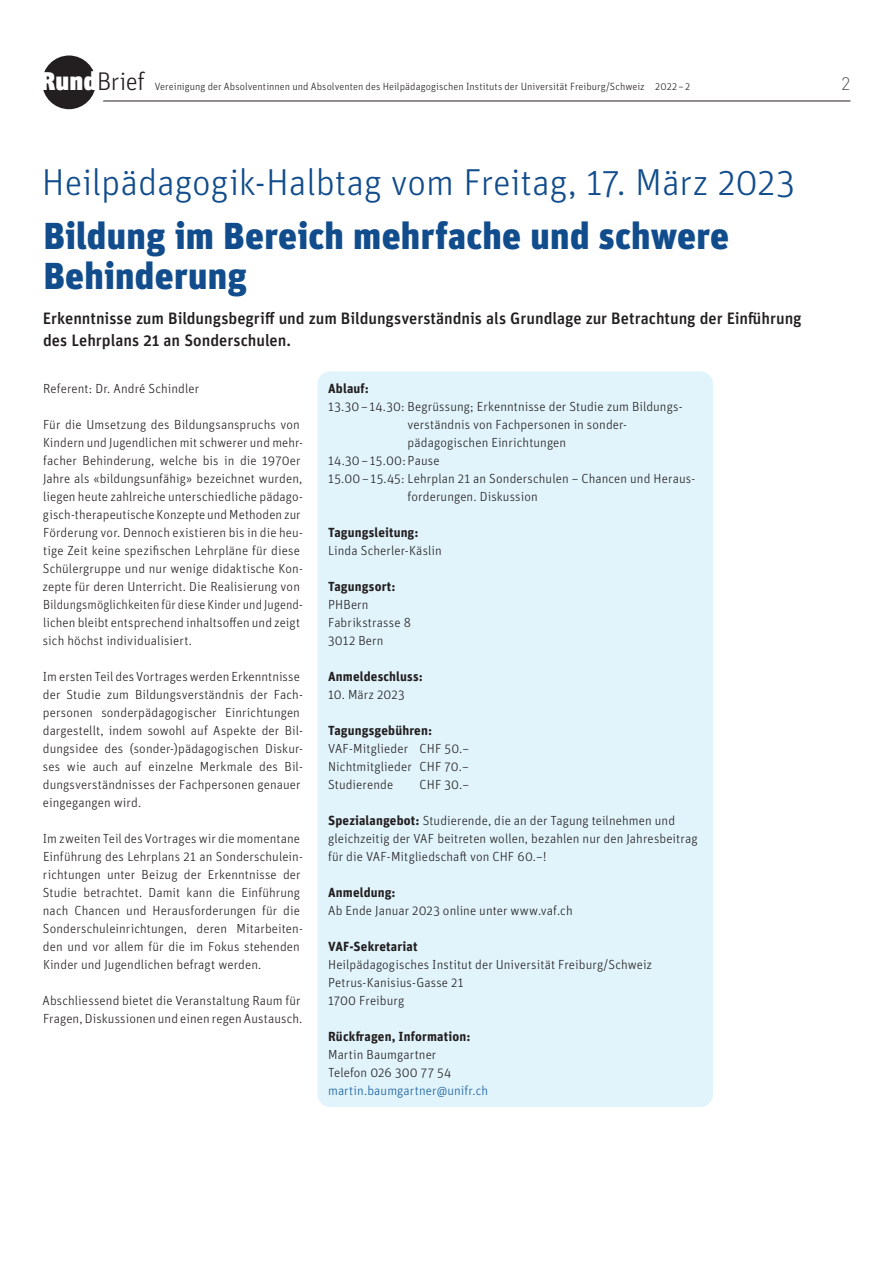
<style>
.page{position:relative;width:893px;height:1263px;background:#fff}
.page>*{position:absolute;margin:0;border:0;box-sizing:border-box;transform-origin:0 0}
.t1{font:900 37.5px/40.5px "Unit OT";letter-spacing:.005em;color:#114c8c}
.t2{font:300 37.5px "Unit OT";letter-spacing:-.005em;color:#114c8c}
.t3{font:300 25.5px "Unit OT";letter-spacing:-.015em;color:#231f20}
.t4{font:300 18px "DINOT";color:#57585a}
.t5{font:500 16.5px/22.5px "Unit OT";color:#231f20}
.t6{font:300 13.2px/18px "Unit OT";letter-spacing:.005em;color:#231f20}
.t7{font:700 13.2px "Unit OT";letter-spacing:.01em;color:#231f20}
.t8{font:300 13.2px "Unit OT";letter-spacing:.005em;color:#175d9e}
.t9{font:300 10.5px "Unit OT";letter-spacing:.005em;color:#231f20}
.s1{font-weight:900;color:#fff}
.s2{font-weight:700}
</style>
<div class="page">
<hr style="left:99px;top:101px;width:751px;height:1px;background:#231f20">
<svg style="left:36px;top:49px;width:66px;height:66px;background:#454243"></svg>
<div style="left:30px;top:43px;width:78px;height:78px;border:12px solid #fff;border-radius:50%"></div>
<div style="left:317px;top:371px;width:396px;height:736px;background:#e1f4fc;border-radius:13px"></div>
<h2 class="t3" style="left:40px;top:66px;width:106px"><span class="s1">Rund</span>Brief</h2>
<p class="t9" style="left:155px;top:80px;width:537px">Vereinigung der Absolventinnen und Absolventen des Heilpädagogischen Instituts der Universität Freiburg/Schweiz 2022–2</p>
<h3 class="t4" style="left:841px;top:71px;width:11px">2</h3>
<h1 class="t2" style="left:42px;top:160px;width:755px">Heilpädagogik-Halbtag vom Freitag, 17. März 2023</h1>
<h1 class="t1" style="left:43px;top:215px;width:687px">Bildung im Bereich mehrfache und schwere<br>Behinderung</h1>
<p class="t5" style="left:43px;top:306px;width:760px">Erkenntnisse zum Bildungsbegriff und zum Bildungsverständnis als Grundlage zur Betrachtung der Einführung des Lehrplans 21 an Sonderschulen.</p>
<p class="t6" style="left:43px;top:379px;width:158px">Referent: Dr. André Schindler</p>
<p class="t6" style="left:43px;top:415px;width:262px">Für die Umsetzung des Bildungsanspruchs von Kindern und Jugendlichen mit schwerer und mehr&shy;facher Behinderung, welche bis in die 1970er Jahre als «bildungsunfähig» bezeichnet wurden, liegen heute zahlreiche unterschiedliche pädago&shy;gisch-therapeutische Konzepte und Methoden zur Förderung vor. Dennoch existieren bis in die heu&shy;tige Zeit keine spezifischen Lehrpläne für diese Schülergruppe und nur wenige didaktische Kon&shy;zepte für deren Unterricht. Die Realisierung von Bildungsmöglichkeiten für diese Kinder und Jugend&shy;lichen bleibt entsprechend inhaltsoffen und zeigt sich höchst individualisiert.</p>
<p class="t6" style="left:43px;top:667px;width:262px">Im ersten Teil des Vortrages werden Erkenntnisse der Studie zum Bildungsverständnis der Fach&shy;personen sonderpädagogischer Einrichtungen dargestellt, indem sowohl auf Aspekte der Bil&shy;dungsidee des (sonder-)pädagogischen Diskur&shy;ses wie auch auf einzelne Merkmale des Bil&shy;dungsverständnisses der Fachpersonen genauer eingegangen wird.</p>
<p class="t6" style="left:43px;top:829px;width:262px">Im zweiten Teil des Vortrages wir die momentane Einführung des Lehrplans 21 an Sonderschulein&shy;richtungen unter Beizug der Erkenntnisse der Studie betrachtet. Damit kann die Einführung nach Chancen und Herausforderungen für die Sonderschuleinrichtungen, deren Mitarbeiten&shy;den und vor allem für die im Fokus stehenden Kinder und Jugendlichen befragt werden.</p>
<p class="t6" style="left:42px;top:991px;width:261px">Abschliessend bietet die Veranstaltung Raum für<br>Fragen, Diskussionen und einen regen Austausch.</p>
<p class="t7" style="left:328px;top:379px;width:43px">Ablauf:</p>
<p class="t6" style="left:328px;top:397px;width:356px">13.30–14.30: Begrüssung; Erkenntnisse der Studie zum Bildungs-</p>
<p class="t6" style="left:408px;top:415px;width:221px">verständnis von Fachpersonen in sonder-</p>
<p class="t6" style="left:408px;top:433px;width:160px">pädagogischen Einrichtungen</p>
<p class="t6" style="left:328px;top:451px;width:113px">14.30–15.00: Pause</p>
<p class="t6" style="left:328px;top:469px;width:369px">15.00–15.45: Lehrplan 21 an Sonderschulen – Chancen und Heraus-</p>
<p class="t6" style="left:408px;top:487px;width:132px">forderungen. Diskussion</p>
<p class="t7" style="left:328px;top:523px;width:92px">Tagungsleitung:</p>
<p class="t6" style="left:328px;top:541px;width:115px">Linda Scherler-Käslin</p>
<p class="t7" style="left:328px;top:577px;width:69px">Tagungsort:</p>
<p class="t6" style="left:328px;top:595px;width:84px">PHBern<br>Fabrikstrasse 8<br>3012 Bern</p>
<p class="t7" style="left:328px;top:667px;width:96px">Anmeldeschluss:</p>
<p class="t6" style="left:328px;top:685px;width:78px">10. März 2023</p>
<p class="t7" style="left:328px;top:721px;width:106px">Tagungsgebühren:</p>
<p class="t6" style="left:328px;top:739px;width:142px;text-align:justify">VAF-Mitglieder CHF 50.– Nichtmitglieder CHF 70.– Studierende</p>
<p class="t6" style="left:420px;top:775px;width:51px">CHF 30.–</p>
<p class="t6" style="left:328px;top:811px;width:371px"><span class="s2">Spezialangebot:</span> Studierende, die an der Tagung teilnehmen und gleichzeitig der VAF beitreten wollen, bezahlen nur den Jahresbeitrag für die VAF-Mitgliedschaft von CHF 60.–!</p>
<p class="t7" style="left:328px;top:883px;width:69px">Anmeldung:</p>
<p class="t6" style="left:328px;top:901px;width:246px">Ab Ende Januar 2023 online unter www.vaf.ch</p>
<p class="t7" style="left:328px;top:937px;width:91px">VAF-Sekretariat</p>
<p class="t6" style="left:328px;top:955px;width:326px">Heilpädagogisches Institut der Universität Freiburg/Schweiz<br>Petrus-Kanisius-Gasse 21<br>1700 Freiburg</p>
<p class="t7" style="left:328px;top:1027px;width:144px">Rückfragen, Information:</p>
<p class="t6" style="left:328px;top:1045px;width:125px">Martin Baumgartner<br>Telefon 026 300 77 54</p>
<p class="t8" style="left:328px;top:1082px;width:162px">martin.baumgartner@unifr.ch</p>
</div>
